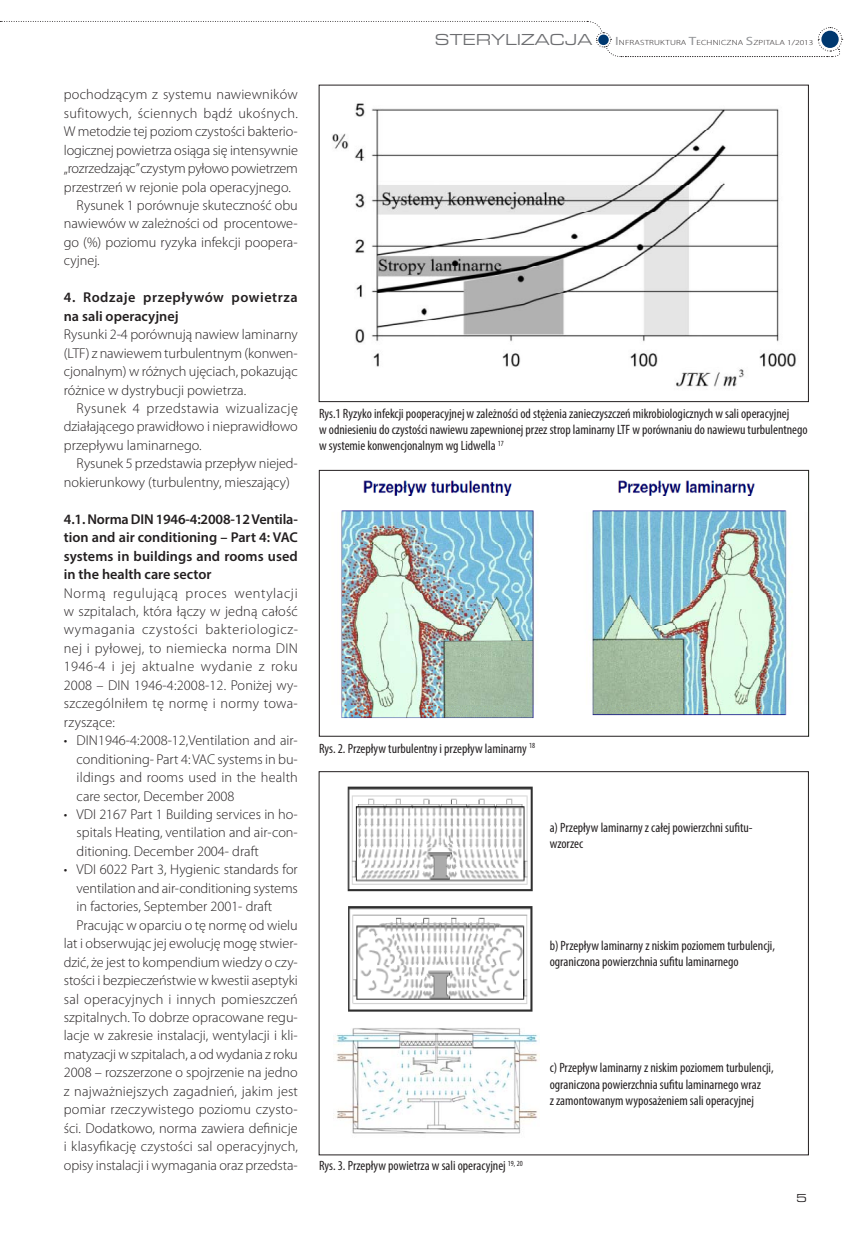
<style>
.page{position:relative;width:868px;height:1234px;background:#fff}
.page>*{position:absolute;margin:0;border:0;box-sizing:border-box;transform-origin:0 0}
.t1{font:expanded 16.5px "Eurostile TCE";color:#6c6d70}
.t2{font:300 14.25px/18.5px "Myriad Pro";color:#231f20;text-align:justify}
.t3{font:300 14.25px/18.5px "Myriad Pro";letter-spacing:.02em;color:#231f20}
.t4{font:600 14.25px/18.5px "Myriad Pro";letter-spacing:.005em;color:#231f20;text-align:justify}
.t5{font:600 14.25px/18.5px "Myriad Pro";letter-spacing:.04em;color:#231f20}
.t6{font:300 14.25px "Myriad Pro";letter-spacing:.025em;color:#231f20}
.t7{font:condensed 13.5px/16.2px "Myriad Pro";color:#231f20}
.t8{font:expanded 12px "Eurostile TCE";color:#231f20}
.t9{font:300 7.5px "Myriad Pro";letter-spacing:.02em;color:#231f20;scale:1.25 1}
.s1{font-weight:400;font-size:12px;color:#939598}
</style>
<div class="page">
<svg style="left:0;top:21px;width:842px;height:36px"></svg>
<div style="left:821px;top:31px;width:17px;height:17px;background:#00386f;border-radius:50%"></div>
<img style="left:332px;top:103px;width:464px;height:284px">
<div style="left:319px;top:85px;width:489px;height:317px;border:1px solid #231f20"></div>
<img style="left:341px;top:480px;width:451px;height:238px">
<div style="left:319px;top:470px;width:489px;height:266px;border:1px solid #231f20"></div>
<img style="left:347px;top:786px;width:186px;height:106px">
<img style="left:335px;top:1028px;width:204px;height:106px">
<img style="left:348px;top:906px;width:185px;height:106px">
<p class="t2" style="left:64px;top:85px;width:235px">pochodzącym z systemu nawiewników</p>
<p class="t6" style="left:64px;top:105px;width:235px">sufitowych, ściennych bądź ukośnych.</p>
<p class="t2" style="left:64px;top:122px;width:235px">W metodzie tej poziom czystości bakterio-</p>
<p class="t2" style="left:64px;top:141px;width:236px">logicznej powietrza osiąga się intensywnie</p>
<p class="t2" style="left:64px;top:159px;width:235px">„rozrzedzając”czystym pyłowo powietrzem</p>
<p class="t2" style="left:64px;top:178px;width:228px">przestrzeń w rejonie pola operacyjnego.</p>
<p class="t2" style="left:77px;top:196px;width:223px">Rysunek 1 porównuje skuteczność obu</p>
<p class="t2" style="left:64px;top:215px;width:235px">nawiewów w zależności od procentowe-</p>
<p class="t2" style="left:64px;top:233px;width:235px">go (%) poziomu ryzyka infekcji poopera-</p>
<p class="t2" style="left:64px;top:251px;width:37px">cyjnej.</p>
<p class="t5" style="left:64px;top:288px;width:235px">4. Rodzaje przepływów powietrza na sali operacyjnej</p>
<p class="t2" style="left:64px;top:325px;width:235px">Rysunki 2-4 porównują nawiew laminarny (LTF) z nawiewem turbulentnym (konwen&shy;cjonalnym) w różnych ujęciach, pokazując różnice w dystrybucji powietrza.</p>
<p class="t2" style="left:64px;top:399px;width:235px;text-indent:13px">Rysunek 4 przedstawia wizualizację działającego prawidłowo i nieprawidłowo przepływu laminarnego.</p>
<p class="t2" style="left:64px;top:454px;width:235px;text-indent:13px">Rysunek 5 przedstawia przepływ niejed&shy;nokierunkowy (turbulentny, mieszający)</p>
<p class="t4" style="left:64px;top:509px;width:235px">4.1.Norma DIN 1946-4:2008-12Ventila&shy;tion and air conditioning – Part 4: VAC systems in buildings and rooms used in the health care sector</p>
<p class="t3" style="left:64px;top:583px;width:235px">Normą regulującą proces wentylacji w szpitalach, która łączy w jedną całość wymagania czystości bakteriologicz&shy;nej i pyłowej, to niemiecka norma DIN 1946-4 i jej aktualne wydanie z roku 2008 – DIN 1946-4:2008-12. Poniżej wy&shy;szczególniłem tę normę i normy towa&shy;rzyszące:</p>
<p class="t2" style="left:77px;top:731px;width:223px;text-indent:-13px">• DIN1946-4:2008-12,Ventilation and air&shy;conditioning- Part 4: VAC systems in bu&shy;ildings and rooms used in the health care sector, December 2008</p>
<p class="t2" style="left:77px;top:805px;width:223px;text-indent:-13px">• VDI 2167 Part 1 Building services in ho&shy;spitals Heating, ventilation and air-con&shy;ditioning. December 2004- draft</p>
<p class="t2" style="left:64px;top:860px;width:235px">• VDI 6022 Part 3, Hygienic standards for</p>
<p class="t2" style="left:77px;top:878px;width:223px">ventilation and air-conditioning systems</p>
<p class="t2" style="left:77px;top:897px;width:197px">in factories, September 2001- draft</p>
<p class="t2" style="left:77px;top:915px;width:223px">Pracując w oparciu o tę normę od wielu</p>
<p class="t2" style="left:64px;top:934px;width:235px">lat i obserwując jej ewolucję mogę stwier-</p>
<p class="t2" style="left:64px;top:952px;width:235px">dzić, że jest to kompendium wiedzy o czy-</p>
<p class="t2" style="left:64px;top:971px;width:235px">stości i bezpieczeństwie w kwestii aseptyki</p>
<p class="t2" style="left:64px;top:989px;width:235px">sal operacyjnych i innych pomieszczeń</p>
<p class="t2" style="left:64px;top:1008px;width:235px">szpitalnych. To dobrze opracowane regu-</p>
<p class="t2" style="left:64px;top:1026px;width:235px">lacje w zakresie instalacji, wentylacji i kli-</p>
<p class="t2" style="left:64px;top:1044px;width:235px">matyzacji w szpitalach, a od wydania z roku</p>
<p class="t2" style="left:64px;top:1063px;width:235px">2008 – rozszerzone o spojrzenie na jedno</p>
<p class="t2" style="left:64px;top:1081px;width:236px">z najważniejszych zagadnień, jakim jest</p>
<p class="t2" style="left:64px;top:1100px;width:235px">pomiar rzeczywistego poziomu czysto-</p>
<p class="t2" style="left:64px;top:1118px;width:235px">ści. Dodatkowo, norma zawiera definicje</p>
<p class="t2" style="left:64px;top:1137px;width:235px">i klasyfikację czystości sal operacyjnych,</p>
<p class="t2" style="left:64px;top:1155px;width:235px">opisy instalacji i wymagania oraz przedsta-</p>
<p class="t1" style="left:435px;top:31px;width:158px">STERYLIZACJA</p>
<p class="t9" style="left:615px;top:38px;width:160px"><span class="s1">I</span>nfrastruktura <span class="s1">t</span>echniczna <span class="s1">s</span>zpitala 1/2013</p>
<p class="t7" style="left:319px;top:405px;width:490px">Rys.1 Ryzyko infekcji pooperacyjnej w zależności od stężenia zanieczyszczeń mikrobiologicznych w sali operacyjnej<br>w odniesieniu do czystości nawiewu zapewnionej przez strop laminarny LTF w porównaniu do nawiewu turbulentnego w systemie konwencjonalnym wg Lidwella <sup>17</sup></p>
<p class="t7" style="left:319px;top:739px;width:217px">Rys. 2. Przepływ turbulentny i przepływ laminarny <sup>18</sup></p>
<p class="t7" style="left:549px;top:819px;width:204px">a) Przepływ laminarny z całej powierzchni sufitu&shy;wzorzec</p>
<p class="t7" style="left:549px;top:936px;width:227px">b) Przepływ laminarny z niskim poziomem turbulencji, ograniczona powierzchnia sufitu laminarnego</p>
<p class="t7" style="left:319px;top:1157px;width:205px">Rys. 3. Przepływ powietrza w sali operacyjnej <sup>19,</sup> <sup>20</sup></p>
<p class="t7" style="left:549px;top:1059px;width:225px">c) Przepływ laminarny z niskim poziomem turbulencji, ograniczona powierzchnia sufitu laminarnego wraz<br>z zamontowanym wyposażeniem sali operacyjnej</p>
<p class="t8" style="left:796px;top:1191px;width:12px">5</p>
</div>
